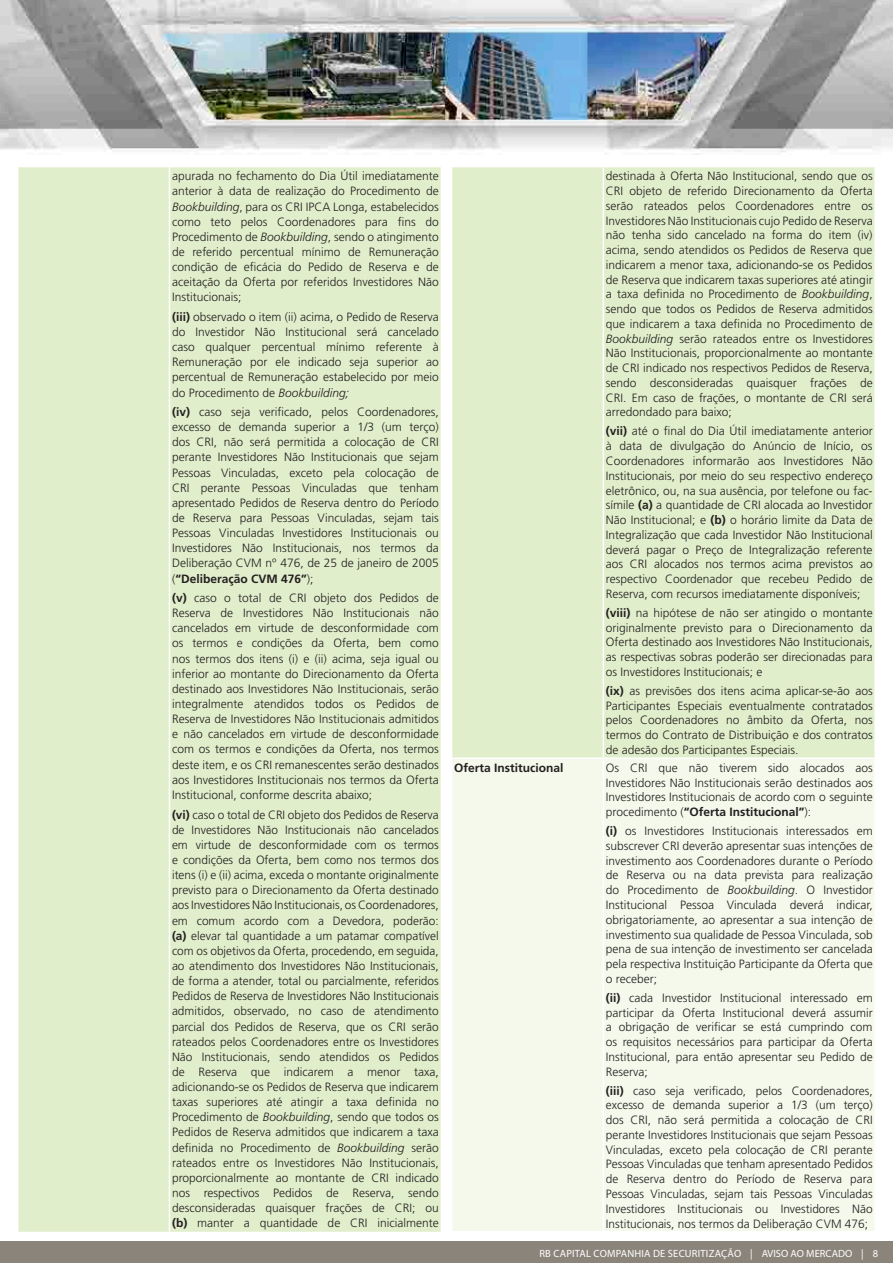
<style>
.page{position:relative;width:893px;height:1263px;background:#fff}
.page>*{position:absolute;margin:0;border:0;box-sizing:border-box;transform-origin:0 0}
.t1{font:300 12px/15.1px "Frutiger";color:#231f20;text-align:justify}
.t2{font:700 12px "Frutiger";color:#231f20}
.t3{font:10.5px "Myriad Pro";letter-spacing:.02em;color:#fff}
.s1{font-style:italic}
.s2{font-weight:700}
</style>
<div class="page">
<img style="left:0;top:0;width:893px;height:155px">
<div style="left:19px;top:167px;width:422px;height:1065px;background:#e1eecb"></div>
<hr style="left:169px;top:167px;width:1px;height:898px;background:#fff">
<hr style="left:169px;top:1065px;width:1px;height:167px;background:#fff">
<div style="left:452px;top:167px;width:422px;height:590px;background:#e1eecb"></div>
<div style="left:452px;top:759px;width:422px;height:472px;background:#f4f9eb"></div>
<hr style="left:603px;top:167px;width:1px;height:590px;background:#fff">
<hr style="left:603px;top:759px;width:1px;height:472px;background:#fff">
<div style="left:0;top:1241px;width:893px;height:22px;background:#8b847b"></div>
<p class="t1" style="left:172px;top:168px;width:268px">apurada no fechamento do Dia Útil imediatamente anterior à data de realização do Procedimento de <span class="s1">Bookbuilding</span>, para os CRI IPCA Longa, estabelecidos como teto pelos Coordenadores para fins do Procedimento de <span class="s1">Bookbuilding</span>, sendo o atingimento de referido percentual mínimo de Remuneração condição de eficácia do Pedido de Reserva e de aceitação da Oferta por referidos Investidores Não Institucionais;</p>
<p class="t1" style="left:172px;top:309px;width:268px"><span class="s2">(iii)</span> observado o item (ii) acima, o Pedido de Reserva do Investidor Não Institucional será cancelado caso qualquer percentual mínimo referente à Remuneração por ele indicado seja superior ao percentual de Remuneração estabelecido por meio do Procedimento de <span class="s1">Bookbuilding;</span></p>
<p class="t1" style="left:172px;top:404px;width:268px"><span class="s2">(iv)</span> caso seja verificado, pelos Coordenadores, excesso de demanda superior a 1/3 (um terço) dos CRI, não será permitida a colocação de CRI perante Investidores Não Institucionais que sejam Pessoas Vinculadas, exceto pela colocação de CRI perante Pessoas Vinculadas que tenham apresentado Pedidos de Reserva dentro do Período de Reserva para Pessoas Vinculadas, sejam tais Pessoas Vinculadas Investidores Institucionais ou Investidores Não Institucionais, nos termos da Deliberação CVM nº 476, de 25 de janeiro de 2005 (<span class="s2">“Deliberação CVM 476”</span>);</p>
<p class="t1" style="left:172px;top:590px;width:268px"><span class="s2">(v)</span> caso o total de CRI objeto dos Pedidos de Reserva de Investidores Não Institucionais não cancelados em virtude de desconformidade com os termos e condições da Oferta, bem como nos termos dos itens (i) e (ii) acima, seja igual ou inferior ao montante do Direcionamento da Oferta destinado aos Investidores Não Institucionais, serão integralmente atendidos todos os Pedidos de Reserva de Investidores Não Institucionais admitidos e não cancelados em virtude de desconformidade com os termos e condições da Oferta, nos termos deste item, e os CRI remanescentes serão destinados aos Investidores Institucionais nos termos da Oferta Institucional, conforme descrita abaixo;</p>
<p class="t1" style="left:172px;top:807px;width:268px"><span class="s2">(vi)</span> caso o total de CRI objeto dos Pedidos de Reserva de Investidores Não Institucionais não cancelados em virtude de desconformidade com os termos e condições da Oferta, bem como nos termos dos itens (i) e (ii) acima, exceda o montante originalmente previsto para o Direcionamento da Oferta destinado aos Investidores Não Institucionais, os Coordenadores, em comum acordo com a Devedora, poderão: <span class="s2">(a)</span> elevar tal quantidade a um patamar compatível com os objetivos da Oferta, procedendo, em seguida, ao atendimento dos Investidores Não Institucionais, de forma a atender, total ou parcialmente, referidos Pedidos de Reserva de Investidores Não Institucionais admitidos, observado, no caso de atendimento parcial dos Pedidos de Reserva, que os CRI serão rateados pelos Coordenadores entre os Investidores Não Institucionais, sendo atendidos os Pedidos de Reserva que indicarem a menor taxa, adicionando-se os Pedidos de Reserva que indicarem taxas superiores até atingir a taxa definida no Procedimento de <span class="s1">Bookbuilding</span>, sendo que todos os Pedidos de Reserva admitidos que indicarem a taxa definida no Procedimento de <span class="s1">Bookbuilding</span> serão rateados entre os Investidores Não Institucionais, proporcionalmente ao montante de CRI indicado nos respectivos Pedidos de Reserva, sendo desconsideradas quaisquer frações de CRI; ou <span class="s2">(b)</span> manter a quantidade de CRI inicialmente</p>
<p class="t1" style="left:606px;top:169px;width:268px;line-height:14.7px">destinada à Oferta Não Institucional, sendo que os CRI objeto de referido Direcionamento da Oferta serão rateados pelos Coordenadores entre os Investidores Não Institucionais cujo Pedido de Reserva não tenha sido cancelado na forma do item (iv) acima, sendo atendidos os Pedidos de Reserva que indicarem a menor taxa, adicionando-se os Pedidos de Reserva que indicarem taxas superiores até atingir a taxa definida no Procedimento de <span class="s1">Bookbuilding</span>, sendo que todos os Pedidos de Reserva admitidos que indicarem a taxa definida no Procedimento de <span class="s1">Bookbuilding</span> serão rateados entre os Investidores Não Institucionais, proporcionalmente ao montante de CRI indicado nos respectivos Pedidos de Reserva, sendo desconsideradas quaisquer frações de CRI. Em caso de frações, o montante de CRI será arredondado para baixo;</p>
<p class="t1" style="left:606px;top:424px;width:268px;line-height:14.7px"><span class="s2">(vii)</span> até o final do Dia Útil imediatamente anterior à data de divulgação do Anúncio de Início, os Coordenadores informarão aos Investidores Não Institucionais, por meio do seu respectivo endereço eletrônico, ou, na sua ausência, por telefone ou fac&shy;símile <span class="s2">(a)</span> a quantidade de CRI alocada ao Investidor Não Institucional; e <span class="s2">(b)</span> o horário limite da Data de Integralização que cada Investidor Não Institucional deverá pagar o Preço de Integralização referente aos CRI alocados nos termos acima previstos ao respectivo Coordenador que recebeu Pedido de Reserva, com recursos imediatamente disponíveis;</p>
<p class="t1" style="left:606px;top:605px;width:268px;line-height:14.7px"><span class="s2">(viii)</span> na hipótese de não ser atingido o montante originalmente previsto para o Direcionamento da Oferta destinado aos Investidores Não Institucionais, as respectivas sobras poderão ser direcionadas para os Investidores Institucionais; e</p>
<p class="t1" style="left:606px;top:683px;width:268px;line-height:14.7px"><span class="s2">(ix)</span> as previsões dos itens acima aplicar-se-ão aos Participantes Especiais eventualmente contratados pelos Coordenadores no âmbito da Oferta, nos termos do Contrato de Distribuição e dos contratos de adesão dos Participantes Especiais.</p>
<p class="t2" style="left:454px;top:760px;width:111px">Oferta Institucional</p>
<p class="t1" style="left:606px;top:760px;width:268px;line-height:14.7px">Os CRI que não tiverem sido alocados aos Investidores Não Institucionais serão destinados aos Investidores Institucionais de acordo com o seguinte procedimento (<span class="s2">“Oferta Institucional”</span>):</p>
<p class="t1" style="left:606px;top:824px;width:268px;line-height:14.7px"><span class="s2">(i)</span> os Investidores Institucionais interessados em subscrever CRI deverão apresentar suas intenções de investimento aos Coordenadores durante o Período de Reserva ou na data prevista para realização do Procedimento de <span class="s1">Bookbuilding</span>. O Investidor Institucional Pessoa Vinculada deverá indicar, obrigatoriamente, ao apresentar a sua intenção de investimento sua qualidade de Pessoa Vinculada, sob pena de sua intenção de investimento ser cancelada pela respectiva Instituição Participante da Oferta que o receber;</p>
<p class="t1" style="left:606px;top:990px;width:268px;line-height:14.7px"><span class="s2">(ii)</span> cada Investidor Institucional interessado em participar da Oferta Institucional deverá assumir a obrigação de verificar se está cumprindo com os requisitos necessários para participar da Oferta Institucional, para então apresentar seu Pedido de Reserva;</p>
<p class="t1" style="left:606px;top:1083px;width:268px;line-height:14.7px"><span class="s2">(iii)</span> caso seja verificado, pelos Coordenadores, excesso de demanda superior a 1/3 (um terço) dos CRI, não será permitida a colocação de CRI perante Investidores Institucionais que sejam Pessoas Vinculadas, exceto pela colocação de CRI perante Pessoas Vinculadas que tenham apresentado Pedidos de Reserva dentro do Período de Reserva para Pessoas Vinculadas, sejam tais Pessoas Vinculadas Investidores Institucionais ou Investidores Não Institucionais, nos termos da Deliberação CVM 476;</p>
<p class="t3" style="left:539px;top:1246px;width:340px">RB CAPITAL COMPANHIA DE SECURITIZAÇÃO | AVISO AO MERCADO | 8</p>
</div>
